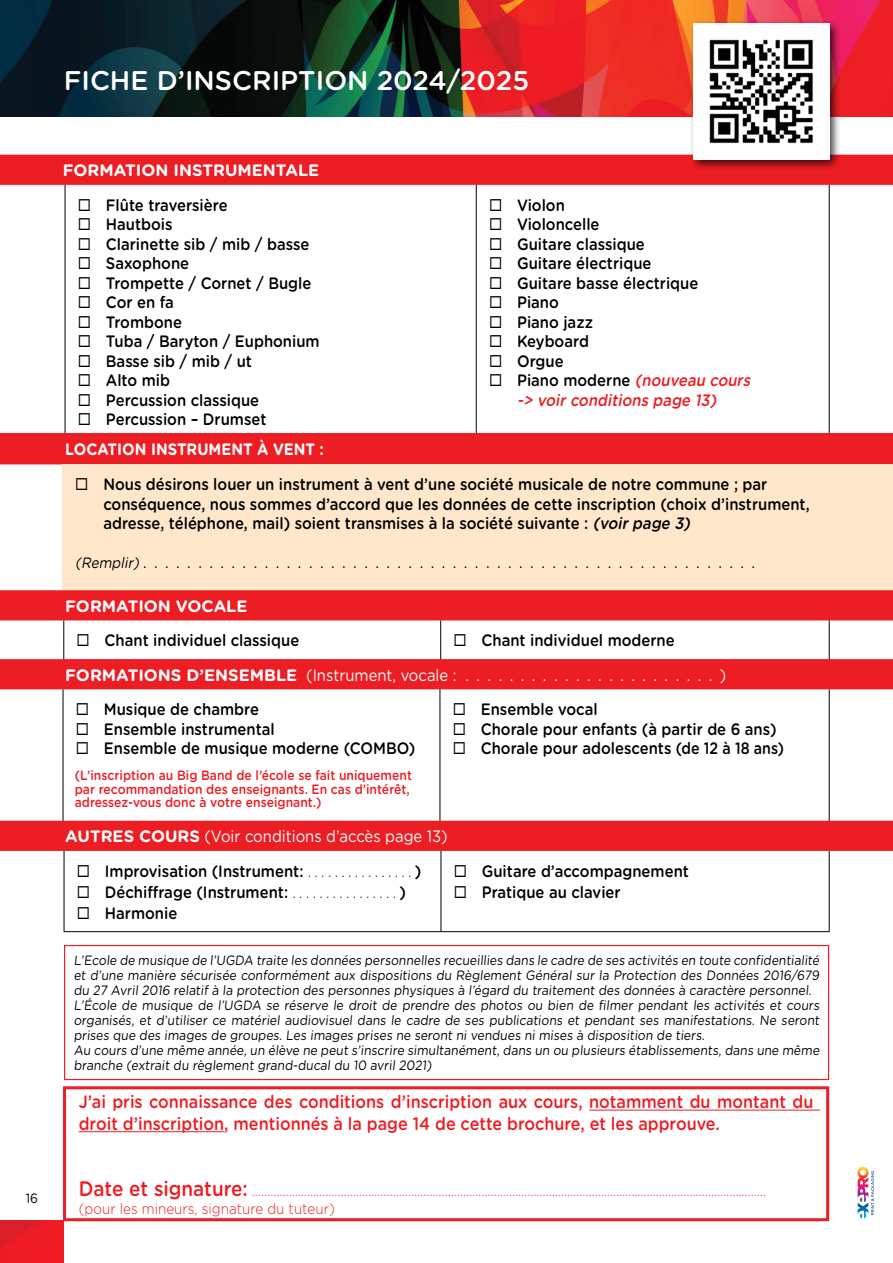
<style>
.page{position:relative;width:893px;height:1263px;background:#fff}
.page>*{position:absolute;margin:0;border:0;box-sizing:border-box;transform-origin:0 0}
.t1{font:500 27px "Gotham Rounded";color:#fff}
.t2{font:500 18px/21.6px "Gotham Rounded";color:#ed1d24;scale:.9 1}
.t3{font:500 16.5px/19.5px "Gotham Rounded";color:#000;scale:.9 1}
.t4{font:16.5px "Gotham Rounded";color:#fff;scale:.9 1}
.t5{font:16.5px "Gotham Rounded";color:#000;scale:.9 1}
.t6{font:italic 500 16.5px/19.5px "Gotham Rounded";color:#ed1d24;text-align:center;scale:.9 1}
.t7{font:700 16.5px "Gotham Rounded";color:#fff}
.t8{font:700 16.5px "Gotham Rounded";color:#fff;scale:.9 1}
.t9{font:300 15px/18px "Gotham Rounded";color:#ed1d24;scale:.9 1}
.t10{font:13.5px/15px "Gotham Rounded";color:#000;scale:.9 1}
.t11{font:500 13.5px/13.5px "Gotham Rounded";color:#ed1d24;scale:.9 1}
.s1{color:#000}
.s2{font-style:normal;color:#000}
.s3{font-style:italic}
.s4{font-style:italic;font-size:15px}
.s5{font-weight:700}
.s6{font-weight:300}
.s7{font-weight:500;font-size:21px}
</style>
<div class="page">
<img style="left:0;top:1220px;width:64px;height:43px">
<img style="left:0;top:0;width:893px;height:117px">
<div style="left:0;top:155px;width:893px;height:30px;background:#ed1d24"></div>
<hr style="left:65px;top:185px;width:1px;height:253px;background:#000">
<hr style="left:476px;top:185px;width:1px;height:253px;background:#000">
<hr style="left:829px;top:185px;width:1px;height:253px;background:#000">
<div style="left:0;top:590px;width:893px;height:30px;background:#ed1d24"></div>
<hr style="left:63px;top:620px;width:1px;height:40px;background:#000">
<hr style="left:440px;top:620px;width:1px;height:40px;background:#000">
<hr style="left:829px;top:620px;width:1px;height:40px;background:#000">
<div style="left:0;top:433px;width:893px;height:31px;background:#ed1d24"></div>
<div style="left:63px;top:464px;width:830px;height:126px;background:#ffe7cb"></div>
<div style="left:0;top:659px;width:893px;height:30px;background:#ed1d24"></div>
<hr style="left:63px;top:689px;width:1px;height:135px;background:#000">
<hr style="left:440px;top:689px;width:1px;height:135px;background:#000">
<hr style="left:829px;top:689px;width:1px;height:135px;background:#000">
<div style="left:0;top:821px;width:893px;height:30px;background:#ed1d24"></div>
<hr style="left:64px;top:851px;width:1px;height:80px;background:#000">
<hr style="left:441px;top:851px;width:1px;height:80px;background:#000">
<hr style="left:829px;top:851px;width:1px;height:80px;background:#000">
<hr style="left:64px;top:931px;width:377px;height:1px;background:#000">
<hr style="left:441px;top:931px;width:389px;height:1px;background:#000">
<div style="left:64px;top:945px;width:765px;height:135px;border:1px solid #ed1d24"></div>
<hr style="left:589px;top:1110px;width:231px;height:1px;background:#ed1d24">
<hr style="left:79px;top:1131px;width:145px;height:1px;background:#ed1d24">
<div style="left:63px;top:1086px;width:766px;height:135px;border:3px solid #ed1d24"></div>
<div style="left:689px;top:19px;width:152px;height:153px;background:#000;opacity:.75"></div>
<img style="left:693px;top:23px;width:136px;height:136px">
<svg style="left:857px;top:1167px;width:17px;height:51px"></svg>
<h1 class="t1" style="left:64px;top:61px;width:467px">FICHE D’INSCRIPTION 2024/2025</h1>
<p class="t10" style="left:26px;top:1190px;width:15px">16</p>
<p class="t7" style="left:63px;top:158px;width:258px">FORMATION INSTRUMENTALE</p>
<p class="t3" style="left:78px;top:195px;width:168px">◻ Flûte traversière</p>
<p class="t3" style="left:78px;top:214px;width:107px">◻ Hautbois</p>
<p class="t3" style="left:78px;top:234px;width:259px">◻ Clarinette sib / mib / basse</p>
<p class="t3" style="left:78px;top:253px;width:125px">◻ Saxophone</p>
<p class="t3" style="left:78px;top:273px;width:261px">◻ Trompette / Cornet / Bugle</p>
<p class="t3" style="left:78px;top:292px;width:108px">◻ Cor en fa</p>
<p class="t3" style="left:78px;top:312px;width:117px">◻ Trombone</p>
<p class="t3" style="left:78px;top:331px;width:270px">◻ Tuba / Baryton / Euphonium</p>
<p class="t3" style="left:78px;top:351px;width:195px">◻ Basse sib / mib / ut</p>
<p class="t3" style="left:78px;top:370px;width:104px">◻ Alto mib</p>
<p class="t3" style="left:78px;top:390px;width:203px">◻ Percussion classique</p>
<p class="t3" style="left:78px;top:409px;width:211px">◻ Percussion – Drumset</p>
<p class="t3" style="left:489px;top:195px;width:86px">◻ Violon</p>
<p class="t3" style="left:489px;top:214px;width:124px">◻ Violoncelle</p>
<p class="t3" style="left:489px;top:234px;width:175px">◻ Guitare classique</p>
<p class="t3" style="left:489px;top:253px;width:182px">◻ Guitare électrique</p>
<p class="t3" style="left:489px;top:273px;width:234px">◻ Guitare basse électrique</p>
<p class="t3" style="left:489px;top:292px;width:79px">◻ Piano</p>
<p class="t3" style="left:489px;top:312px;width:117px">◻ Piano jazz</p>
<p class="t3" style="left:489px;top:331px;width:113px">◻ Keyboard</p>
<p class="t3" style="left:489px;top:351px;width:85px">◻ Orgue</p>
<p class="t6" style="left:489px;top:370px;width:296px"><span class="s1">◻</span> <span class="s2">P i a n o m o d e r n e</span> (nouveau cours -&gt; voirconditions page 13)</p>
<p class="t8" style="left:65px;top:437px;width:289px">LOCATION INSTRUMENT À VENT :</p>
<p class="t3" style="left:103px;top:474px;width:786px;text-indent:-28px">◻ Nous désirons louer un instrument à vent d’une société musicale de notre commune ; par conséquence, nous sommes d’accord que les données de cette inscription (choix d’instrument, adresse, téléphone, mail) soient transmises à la société suivante : <span class="s3">(voirpage 3)</span></p>
<p class="t5" style="left:75px;top:551px;width:757px"><span class="s4">(Remplir)</span>........................................................</p>
<p class="t7" style="left:65px;top:594px;width:184px">FORMATION VOCALE</p>
<p class="t3" style="left:77px;top:630px;width:249px">◻ Chant individuel classique</p>
<p class="t3" style="left:453px;top:630px;width:247px">◻ Chant individuel moderne</p>
<p class="t4" style="left:65px;top:664px;width:736px"><span class="s5">FORMATIONS D’ENSEMBLE</span> (Instrument, vocale : . . . . . . . . . . . . . . . . . . . . . . . )</p>
<p class="t3" style="left:76px;top:699px;width:205px">◻ Musique de chambre</p>
<p class="t3" style="left:76px;top:718px;width:223px">◻ Ensemble instrumental</p>
<p class="t3" style="left:76px;top:738px;width:379px">◻ Ensemble de musique moderne (COMBO)</p>
<p class="t3" style="left:453px;top:699px;width:163px">◻ Ensemble vocal</p>
<p class="t3" style="left:453px;top:718px;width:361px">◻ Chorale pour enfants (à partir de 6 ans)</p>
<p class="t3" style="left:453px;top:738px;width:370px">◻ Chorale pour adolescents (de 12 à 18 ans)</p>
<p class="t11" style="left:75px;top:768px;width:376px">(L’inscription au Big Band de l’école se fait uniquement par recommandation des enseignants. En cas d’intérêt, adressez-vous donc à votre enseignant.)</p>
<p class="t4" style="left:65px;top:825px;width:426px"><span class="s5">AUTRES COURS</span> (Voir conditions d’accès page 13)</p>
<p class="t3" style="left:77px;top:861px;width:384px">◻ Improvisation (Instrument: <span class="s6">. . . . . . . . . . . . . . . .</span> )</p>
<p class="t3" style="left:77px;top:882px;width:367px">◻ Déchiffrage (Instrument: <span class="s6">. . . . . . . . . . . . . . . .</span> )</p>
<p class="t3" style="left:77px;top:903px;width:113px">◻ Harmonie</p>
<p class="t3" style="left:454px;top:861px;width:263px">◻ Guitare d’accompagnement</p>
<p class="t3" style="left:454px;top:882px;width:187px">◻ Pratique au clavier</p>
<p class="t10" style="left:74px;top:952px;width:832px">L’Ecole de musique de l’UGDA traite les données personnelles recueillies dans le cadre de ses activités en toute confidentialité et d’une manière sécurisée conformément aux dispositions du Règlement Général sur la Protection des Données 2016/679 du 27 Avril 2016 relatif à la protection des personnes physiques à l’égard du traitement des données à caractère personnel.<br>L’École de musique de l’UGDA se réserve le droit de prendre des photos ou bien de filmer pendant les activités et cours organisés, et d’utiliser ce matériel audiovisuel dans le cadre de ses publications et pendant ses manifestations. Ne seront prises que des images de groupes. Les images prises ne seront ni vendues ni mises à disposition de tiers.<br>Au cours d’une même année, un élève ne peut s’inscrire simultanément, dans un ou plusieurs établissements, dans une même branche (extrait du règlement grand-ducal du 10 avril 2021)</p>
<p class="t2" style="left:79px;top:1090px;width:818px">J’ai pris connaissance des conditions d’inscription aux cours, notamment du montant du droit d’inscription, mentionnés à la page 14 de cette brochure, et les approuve.</p>
<p class="t9" style="left:79px;top:1180px;width:765px"><span class="s7">Date et signature:</span> …………………………………………………………………………………………………………………………………………………… (pour les mineurs, signature du tuteur)</p>
</div>
